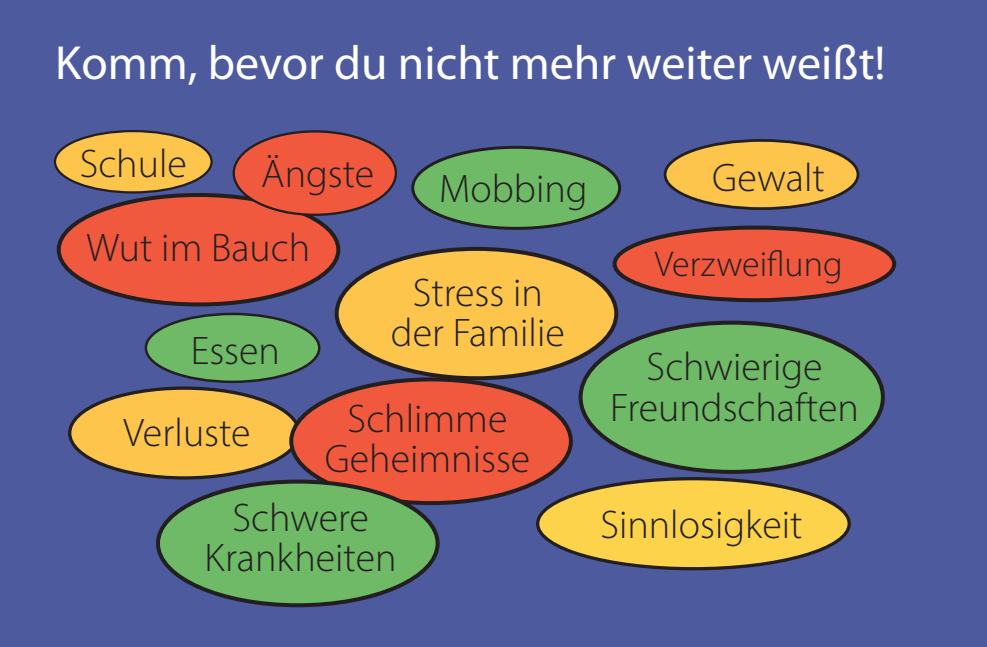
<style>
.page{position:relative;width:987px;height:647px;background:#fff}
.page>*{position:absolute;margin:0;border:0;box-sizing:border-box;transform-origin:0 0}
.Titel{font:48px "Myriad Pro";color:#fff}
.Titel-2{font:300 40px/40px "Myriad Pro";color:#231f20;text-align:center}
.Titel-3{font:300 36px "Myriad Pro";color:#231f20}
</style>
<div class="page">
<div style="left:0;top:0;width:986px;height:646px;background:#4d5a9e"></div>
<div style="left:665px;top:140px;width:193px;height:68px;background:#fec54d;border-radius:50%"></div>
<div style="left:663px;top:139px;width:196px;height:71px;border:3px solid #231f20;border-radius:50%"></div>
<div style="left:55px;top:131px;width:156px;height:61px;background:#fec54d;border-radius:50%"></div>
<div style="left:54px;top:130px;width:159px;height:63px;border:2px solid #231f20;border-radius:50%"></div>
<div style="left:336px;top:249px;width:280px;height:129px;background:#fec54d;border-radius:50%"></div>
<div style="left:334px;top:247px;width:284px;height:133px;border:4px solid #231f20;border-radius:50%"></div>
<div style="left:70px;top:388px;width:229px;height:89px;background:#fec54d;border-radius:50%"></div>
<div style="left:68px;top:386px;width:232px;height:93px;border:3px solid #231f20;border-radius:50%"></div>
<div style="left:59px;top:195px;width:279px;height:109px;background:#f0593e;border-radius:50%"></div>
<div style="left:57px;top:193px;width:283px;height:113px;border:4px solid #231f20;border-radius:50%"></div>
<div style="left:234px;top:131px;width:162px;height:84px;background:#f0593e;border-radius:50%"></div>
<div style="left:232px;top:130px;width:165px;height:86px;border:2px solid #231f20;border-radius:50%"></div>
<div style="left:291px;top:379px;width:280px;height:124px;background:#f0593e;border-radius:50%"></div>
<div style="left:289px;top:377px;width:284px;height:128px;border:4px solid #231f20;border-radius:50%"></div>
<div style="left:614px;top:227px;width:280px;height:73px;background:#f0593e;border-radius:50%"></div>
<div style="left:612px;top:225px;width:284px;height:77px;border:4px solid #231f20;border-radius:50%"></div>
<div style="left:413px;top:147px;width:206px;height:81px;background:#6eba66;border-radius:50%"></div>
<div style="left:411px;top:146px;width:210px;height:84px;border:3px solid #231f20;border-radius:50%"></div>
<div style="left:146px;top:314px;width:173px;height:67px;background:#6eba66;border-radius:50%"></div>
<div style="left:145px;top:312px;width:175px;height:71px;border:2px solid #231f20;border-radius:50%"></div>
<div style="left:580px;top:322px;width:302px;height:149px;background:#6eba66;border-radius:50%"></div>
<div style="left:578px;top:320px;width:306px;height:153px;border:4px solid #231f20;border-radius:50%"></div>
<div style="left:158px;top:481px;width:279px;height:124px;background:#6eba66;border-radius:50%"></div>
<div style="left:156px;top:479px;width:283px;height:128px;border:4px solid #231f20;border-radius:50%"></div>
<div style="left:537px;top:478px;width:312px;height:90px;background:#fed34c;border-radius:50%"></div>
<div style="left:536px;top:477px;width:314px;height:93px;border:3px solid #231f20;border-radius:50%"></div>
<p class="Titel" style="left:55px;top:33px;width:831px">Komm, bevor du nicht mehr weiter weißt!</p>
<p class="Titel-2" style="left:80px;top:143px;width:109px">Schule</p>
<p class="Titel-2" style="left:261px;top:153px;width:115px">Ängste</p>
<p class="Titel-2" style="left:439px;top:168px;width:150px">Mobbing</p>
<p class="Titel-2" style="left:712px;top:157px;width:114px">Gewalt</p>
<p class="Titel-2" style="left:86px;top:227px;width:225px">Wut im Bauch</p>
<p class="Titel-2" style="left:191px;top:330px;width:91px">Essen</p>
<p class="Titel-2" style="left:413px;top:272px;width:132px">Stress in</p>
<p class="Titel-2" style="left:391px;top:312px;width:175px">der Familie</p>
<p class="Titel-2" style="left:347px;top:398px;width:161px">Schlimme</p>
<p class="Titel-2" style="left:325px;top:438px;width:207px">Geheimnisse</p>
<p class="Titel-2" style="left:232px;top:497px;width:138px">Schwere</p>
<p class="Titel-2" style="left:205px;top:537px;width:193px">Krankheiten</p>
<p class="Titel-2" style="left:124px;top:412px;width:128px">Verluste</p>
<p class="Titel-3" style="left:654px;top:242px;width:189px">Verzweiflung</p>
<p class="Titel-2" style="left:610px;top:346px;width:250px">Schwierige<br>Freundschaften</p>
<p class="Titel-2" style="left:600px;top:504px;width:204px">Sinnlosigkeit</p>
</div>
